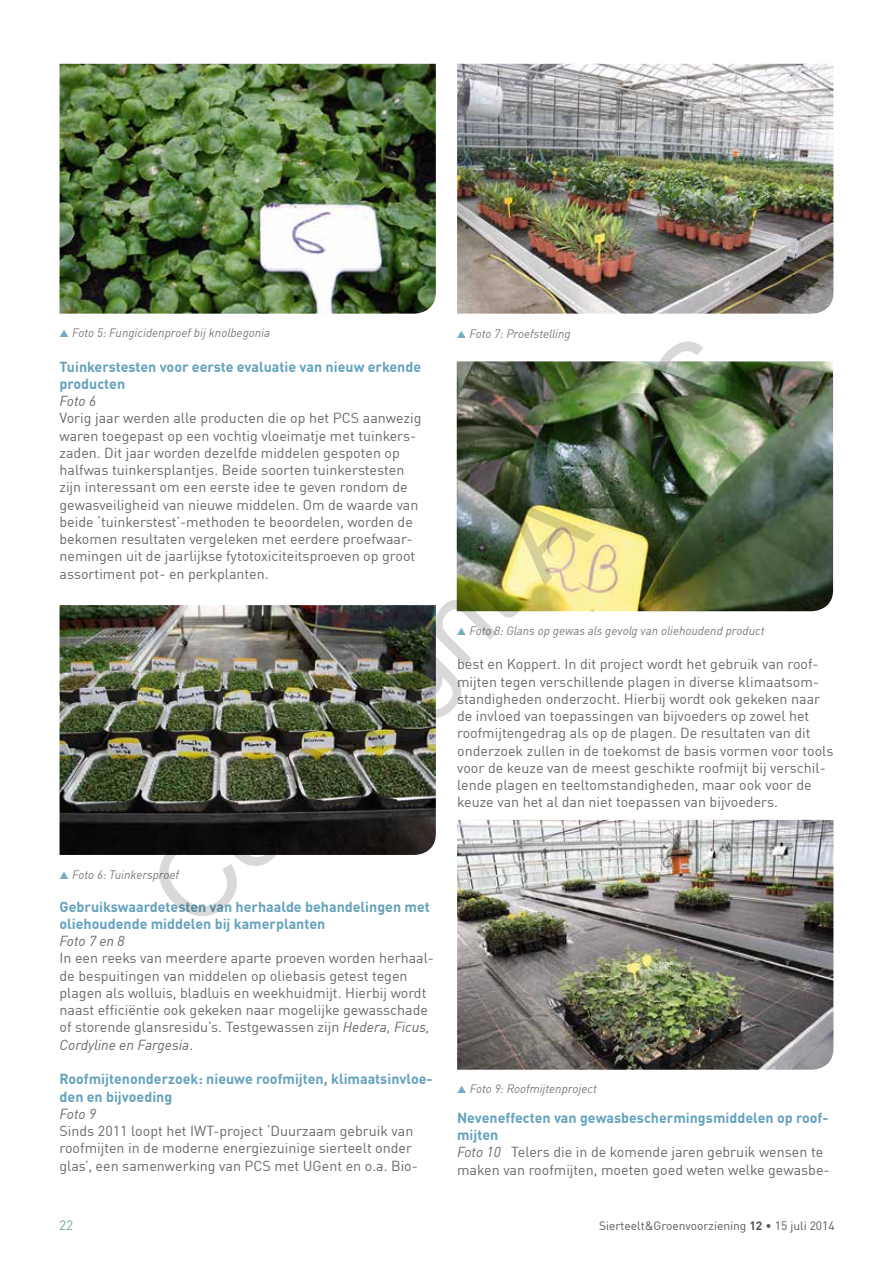
<style>
.page{position:relative;width:893px;height:1263px;background:#fff}
.page>*{position:absolute;margin:0;border:0;box-sizing:border-box;transform-origin:0 0}
.t1{font:108px "Arial";color:rgb(0 0 0/.15)}
.t2{font:14.25px/17.2px "DIN Offc Pro";color:#686867}
.t3{font:700 14.25px/17.2px "DIN Offc Pro";color:#65a2bd}
.t4{font:italic 14.25px "DIN Offc Pro";letter-spacing:-.005em;color:#686867}
.t5{font:13.5px "DIN Offc Pro";color:#73aa84}
.t6{font:italic 12px "DIN Offc Pro";color:#797a79}
.t7{font:12px "DIN Offc Pro";color:#575756}
.s1{color:#75abc5}
.s2{font-style:italic}
.s3{font-weight:700;color:#65a2bd}
.s4{font-weight:700}
</style>
<div class="page">
<img style="left:60px;top:605px;width:376px;height:250px">
<img style="left:457px;top:64px;width:376px;height:250px">
<img style="left:457px;top:361px;width:376px;height:250px">
<img style="left:457px;top:820px;width:376px;height:250px">
<img style="left:60px;top:64px;width:376px;height:250px">
<p class="t6" style="left:60px;top:324px;width:212px"><span class="s1">▲</span> Foto 5: Fungicidenproef bij knolbegonia</p>
<p class="t6" style="left:457px;top:325px;width:115px"><span class="s1">▲</span> Foto 7: Proefstelling</p>
<h1 class="t1" style="left:120px;top:856px;width:782px;rotate:-45deg">Copyright AVBS</h1>
<p class="t3" style="left:60px;top:356px;width:363px">Tuinkerstesten voor eerste evaluatie van nieuw erkende producten</p>
<p class="t4" style="left:60px;top:390px;width:38px">Foto 6</p>
<p class="t2" style="left:60px;top:408px;width:363px">Vorig jaar werden alle producten die op het PCS aanwezig waren toegepast op een vochtig vloeimatje met tuinkers&shy;zaden. Dit jaar worden dezelfde middelen gespoten op halfwas tuinkersplantjes. Beide soorten tuinkerstesten zijn interessant om een eerste idee te geven rondom de gewasveiligheid van nieuwe middelen. Om de waarde van beide ‘tuinkerstest’-methoden te beoordelen, worden de bekomen resultaten vergeleken met eerdere proefwaar&shy;nemingen uit de jaarlijkse fytotoxiciteitsproeven op groot assortiment pot- en perkplanten.</p>
<p class="t6" style="left:457px;top:621px;width:309px"><span class="s1">▲</span> Foto 8: Glans op gewas als gevolg van oliehoudend product</p>
<p class="t2" style="left:457px;top:654px;width:378px">best en Koppert. In dit project wordt het gebruik van roof&shy;mijten tegen verschillende plagen in diverse klimaatsom&shy;standigheden onderzocht. Hierbij wordt ook gekeken naar de invloed van toepassingen van bijvoeders op zowel het roofmijtengedrag als op de plagen. De resultaten van dit onderzoek zullen in de toekomst de basis vormen voor tools voor de keuze van de meest geschikte roofmijt bij verschil&shy;lende plagen en teeltomstandigheden, maar ook voor de keuze van het al dan niet toepassen van bijvoeders.</p>
<p class="t6" style="left:60px;top:865px;width:121px"><span class="s1">▲</span> Foto 6: Tuinkersproef</p>
<p class="t3" style="left:60px;top:896px;width:372px">Gebruikswaardetesten van herhaalde behandelingen met oliehoudende middelen bij kamerplanten</p>
<p class="t4" style="left:60px;top:930px;width:67px">Foto 7 en 8</p>
<p class="t2" style="left:60px;top:948px;width:376px">In een reeks van meerdere aparte proeven worden herhaal&shy;de bespuitingen van middelen op oliebasis getest tegen plagen als wolluis, bladluis en weekhuidmijt. Hierbij wordt naast efficiëntie ook gekeken naar mogelijke gewasschade of storende glansresidu’s. Testgewassen zijn <span class="s2">Hedera, Ficus, Cordyline en Fargesia</span>.</p>
<p class="t3" style="left:60px;top:1068px;width:375px">Roofmijtenonderzoek: nieuwe roofmijten, klimaatsinvloe&shy;den en bijvoeding</p>
<p class="t4" style="left:60px;top:1102px;width:38px">Foto 9</p>
<p class="t2" style="left:60px;top:1121px;width:360px">Sinds 2011 loopt het IWT-project ‘Duurzaam gebruik van roofmijten in de moderne energiezuinige sierteelt onder glas’, een samenwerking van PCS met UGent en o.a. Bio-</p>
<p class="t6" style="left:457px;top:1080px;width:141px"><span class="s1">▲</span> Foto 9: Roofmijtenproject</p>
<p class="t2" style="left:457px;top:1108px;width:374px"><span class="s3">Neveneffecten van gewasbeschermingsmiddelen op roof&shy;mijten<br></span><span class="s2">Foto 10</span> Telers die in de komende jaren gebruik wensen te maken van roofmijten, moeten goed weten welke gewasbe-</p>
<p class="t5" style="left:59px;top:1215px;width:16px">22</p>
<p class="t7" style="left:599px;top:1216px;width:237px">Sierteelt&amp;Groenvoorziening <span class="s4">12</span> • 15 juli 2014</p>
</div>
